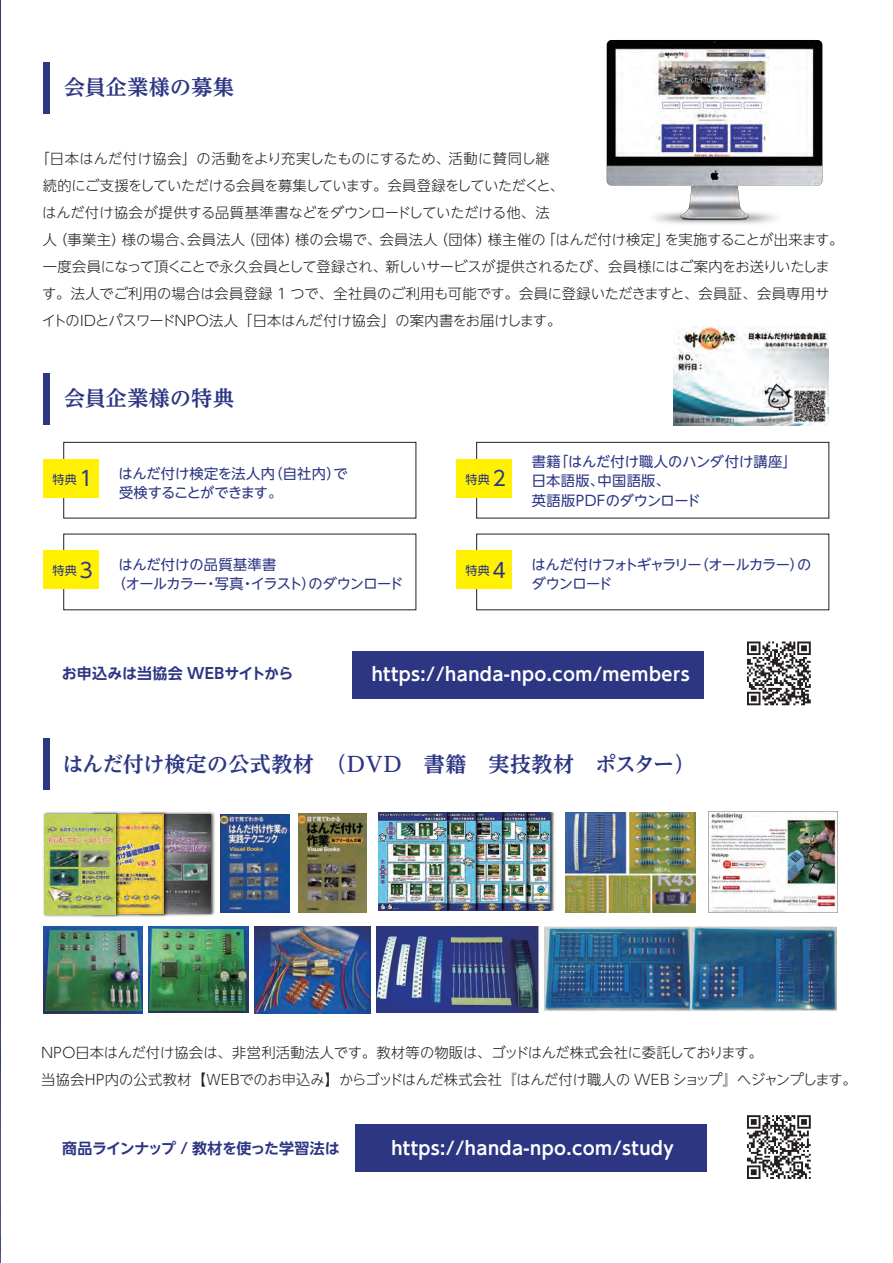
<style>
.page{position:relative;width:893px;height:1263px;background:#fff}
.page>*{position:absolute;margin:0;border:0;box-sizing:border-box;transform-origin:0 0}
.t1{font:700 21px "UD Reimin Pro";letter-spacing:.01em;color:#2c3683}
.t2{font:700 18px "UD Shin Go NT Pro De";letter-spacing:.025em;color:#fff}
.t3{font:700 15px "UD Shin Go NT Pro De";letter-spacing:-.02em;color:#2c3683}
.t4{font:300 14.25px/27px "UD Shin Go NT Pro";letter-spacing:-.01em;color:#231f20}
.t5{font:14.25px/19.5px "UD Shin Go NT Pro";letter-spacing:-.015em;color:#2c3683}
.t6{font:14.25px/19.5px "UD Shin Go NT Pro";letter-spacing:.01em;color:#2c3683}
.t7{font:14.25px/19.5px "UD Shin Go NT Pro";letter-spacing:-.055em;color:#2c3683}
.t8{font:12px "UD Shin Go NT Pro";letter-spacing:.025em;color:#2c3683}
.s1{font-size:20.4px}
</style>
<div class="page">
<img style="left:169px;top:812px;width:46px;height:104px">
<img style="left:169px;top:814px;width:42px;height:100px">
<div style="left:43px;top:62px;width:7px;height:51px;background:#2c3683"></div>
<div style="left:43px;top:373px;width:7px;height:51px;background:#2c3683"></div>
<div style="left:43px;top:738px;width:7px;height:51px;background:#2c3683"></div>
<div style="left:64px;top:442px;width:352px;height:76px;border:1px solid #231f20"></div>
<div style="left:43px;top:459px;width:56px;height:39px;background:#fff101"></div>
<div style="left:476px;top:442px;width:353px;height:76px;border:1px solid #231f20"></div>
<div style="left:456px;top:459px;width:56px;height:39px;background:#fff101"></div>
<div style="left:43px;top:551px;width:56px;height:38px;background:#fff101"></div>
<div style="left:456px;top:551px;width:56px;height:38px;background:#fff101"></div>
<img style="left:673px;top:326px;width:156px;height:99px">
<img style="left:378px;top:813px;width:179px;height:97px">
<img style="left:708px;top:811px;width:129px;height:101px">
<img style="left:221px;top:814px;width:69px;height:98px">
<img style="left:298px;top:814px;width:69px;height:98px">
<img style="left:565px;top:812px;width:131px;height:100px">
<img style="left:43px;top:926px;width:100px;height:87px">
<img style="left:149px;top:926px;width:100px;height:87px">
<img style="left:377px;top:926px;width:163px;height:86px">
<img style="left:255px;top:926px;width:115px;height:87px">
<img style="left:545px;top:926px;width:291px;height:85px">
<div style="left:353px;top:651px;width:351px;height:47px;background:#2c3683"></div>
<div style="left:355px;top:1125px;width:352px;height:47px;background:#2c3683"></div>
<img style="left:606px;top:40px;width:217px;height:184px">
<svg style="left:747px;top:1115px;width:64px;height:64px"></svg>
<img style="left:121px;top:811px;width:48px;height:106px">
<img style="left:121px;top:814px;width:43px;height:100px">
<img style="left:43px;top:811px;width:78px;height:106px">
<img style="left:44px;top:814px;width:72px;height:100px">
<svg style="left:747px;top:641px;width:64px;height:64px"></svg>
<h1 class="t1" style="left:64px;top:70px;width:171px">会員企業様の募集</h1>
<p class="t4" style="left:42px;top:145px;width:803px;text-indent:-6px">「日本はんだ付け協会」の活動をより充実したものにするため、活動に賛同し継<br>続的にご支援をしていただける会員を募集しています。会員登録をしていただくと、<br>はんだ付け協会が提供する品質基準書などをダウンロードしていただける他、法<br>人（事業主）様の場合、会員法人（団体）様の会場で、会員法人（団体）様主催の「はんだ付け検定」を実施することが出来ます。一度会員になって頂くことで永久会員として登録され、新しいサービスが提供されるたび、会員様にはご案内をお送りいたします。法人でご利用の場合は会員登録 1 つで、全社員のご利用も可能です。会員に登録いただきますと、会員証、会員専用サイトのＩＤとパスワードＮＰＯ法人「日本はんだ付け協会」の案内書をお届けします。</p>
<h1 class="t1" style="left:64px;top:381px;width:171px">会員企業様の特典</h1>
<p class="t8" style="left:53px;top:469px;width:42px">特典<span class="s1">1</span></p>
<p class="t5" style="left:119px;top:463px;width:231px">はんだ付け検定を法人内（自社内）で受検することができます。</p>
<p class="t8" style="left:465px;top:469px;width:42px">特典<span class="s1">2</span></p>
<p class="t6" style="left:532px;top:451px;width:267px">書籍「はんだ付け職人のハンダ付け講座」日本語版、中国語版、<br>英語版PDFのダウンロード</p>
<p class="t8" style="left:53px;top:561px;width:42px">特典<span class="s1">3</span></p>
<p class="t7" style="left:532px;top:554px;width:281px">はんだ付けフォトギャラリー（オールカラー）のダウンロード</p>
<p class="t5" style="left:112px;top:554px;width:293px;text-indent:7px">はんだ付けの品質基準書<br>（オールカラー・写真・イラスト）のダウンロード</p>
<p class="t8" style="left:465px;top:561px;width:42px">特典<span class="s1">4</span></p>
<p class="t3" style="left:62px;top:661px;width:233px">お申込みは当協会 WEＢサイトから</p>
<p class="t2" style="left:372px;top:659px;width:319px">https://handa-npo.com/members</p>
<h1 class="t1" style="left:63px;top:747px;width:634px">はんだ付け検定の公式教材　（ＤＶＤ　書籍　実技教材　ポスター）</h1>
<p class="t4" style="left:40px;top:1038px;width:818px">ＮＰＯ日本はんだ付け協会は、非営利活動法人です。教材等の物販は、ゴッドはんだ株式会社に委託しております。<br>当協会ＨＰ内の公式教材【ＷＥＢでのお申込み】からゴッドはんだ株式会社『はんだ付け職人の WEB ショップ』へジャンプします。</p>
<p class="t3" style="left:62px;top:1136px;width:294px">商品ラインナップ / 教材を使った学習法は　</p>
<p class="t2" style="left:391px;top:1133px;width:284px">https://handa-npo.com/study</p>
</div>
